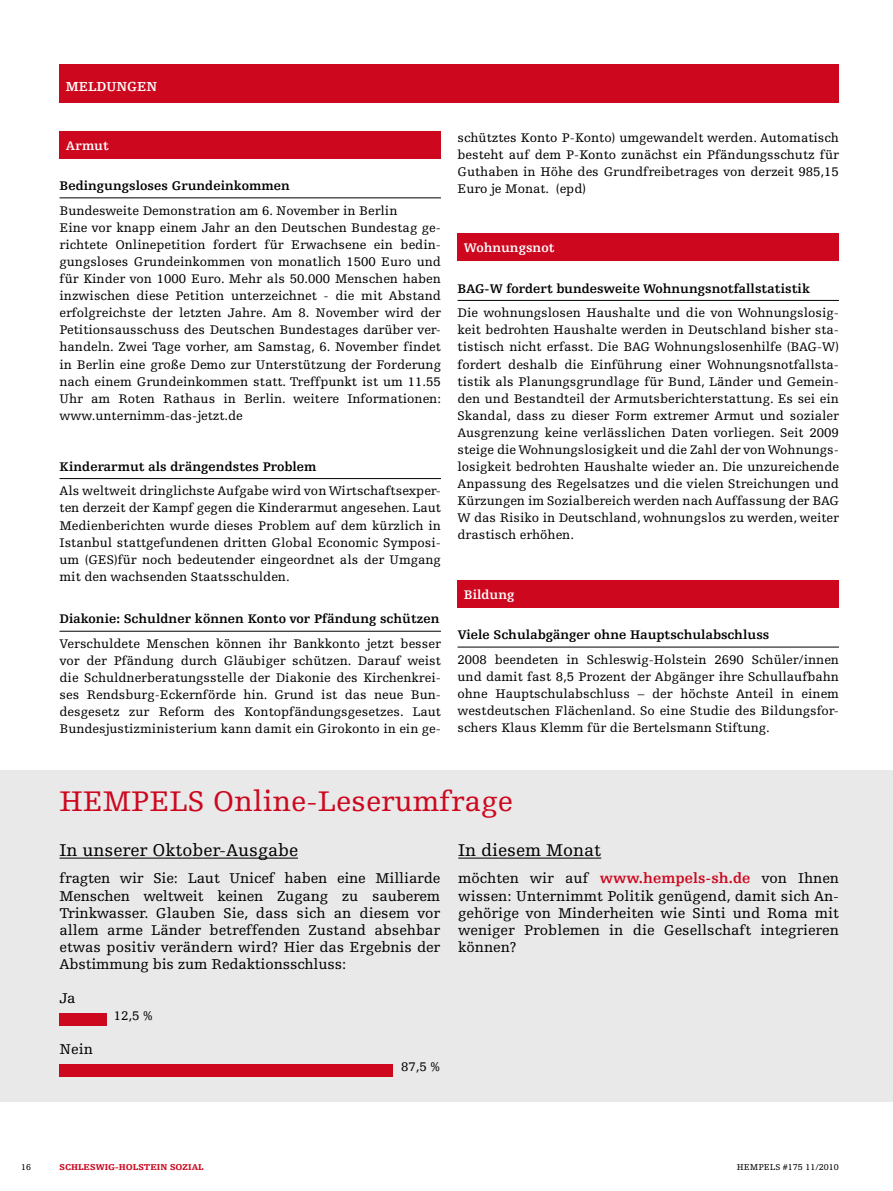
<style>
.page{position:relative;width:893px;height:1191px;background:#fff}
.page>*{position:absolute;margin:0;border:0;box-sizing:border-box;transform-origin:0 0}
.t1{font:30px "Hempels Egyptienne";color:#cd071e}
.t2{font:18px "Hempels Egyptienne";color:#000}
.t3{font:15px/17.1px "Hempels Egyptienne";color:#000;text-align:justify}
.t4{font:700 13.8px "Hempels Egyptienne";color:#fff}
.t5{font:13.2px/17.1px "Hempels Egyptienne";color:#000;text-align:justify}
.t6{font:700 13.2px "Hempels Egyptienne";color:#000}
.t7{font:700 13.2px "Hempels Egyptienne";color:#fff}
.t8{font:900 9px "Hempels Egyptienne";letter-spacing:.005em;color:#cd071e}
.t9{font:9px "Hempels Egyptienne";color:#000}
.s1{font-weight:700;color:#cd071e}
</style>
<div class="page">
<div style="left:60px;top:64px;width:779px;height:38px;background:#cd071e"></div>
<hr style="left:60px;top:198px;width:381px;height:1px;background:#000">
<hr style="left:60px;top:478px;width:381px;height:1px;background:#000">
<hr style="left:60px;top:631px;width:381px;height:1px;background:#000">
<div style="left:60px;top:131px;width:381px;height:28px;background:#cd071e"></div>
<hr style="left:458px;top:300px;width:381px;height:1px;background:#000">
<hr style="left:458px;top:647px;width:381px;height:1px;background:#000">
<div style="left:458px;top:233px;width:381px;height:28px;background:#cd071e"></div>
<div style="left:458px;top:580px;width:381px;height:28px;background:#cd071e"></div>
<div style="left:0;top:770px;width:893px;height:331px;background:#e9e9ea"></div>
<hr style="left:60px;top:857px;width:238px;height:1px;background:#000">
<hr style="left:458px;top:857px;width:143px;height:1px;background:#000">
<div style="left:60px;top:1013px;width:47px;height:12px;background:#cd071e"></div>
<div style="left:60px;top:1064px;width:333px;height:13px;background:#cd071e"></div>
<p class="t4" style="left:66px;top:79px;width:93px">MELDUNGEN</p>
<p class="t7" style="left:66px;top:138px;width:45px">Armut</p>
<p class="t6" style="left:60px;top:178px;width:232px">Bedingungsloses Grundeinkommen</p>
<p class="t5" style="left:60px;top:202px;width:383px;text-align:left">Bundesweite Demonstration am 6. November in Berlin<br>Eine vor knapp einem Jahr an den Deutschen Bundestag ge&shy;richtete Onlinepetition fordert für Erwachsene ein bedin&shy;gungsloses Grundeinkommen von monatlich 1500 Euro und für Kinder von 1000 Euro. Mehr als 50.000 Menschen haben inzwischen diese Petition unterzeichnet - die mit Abstand erfolgreichste der letzten Jahre. Am 8. November wird der Petitionsausschuss des Deutschen Bundestages darüber ver&shy;handeln. Zwei Tage vorher, am Samstag, 6. November findet in Berlin eine große Demo zur Unterstützung der Forderung nach einem Grundeinkommen statt. Treffpunkt ist um 11.55<br>Uhr am Roten Rathaus in Berlin. weitere Informationen: www.unternimm-das-jetzt.de</p>
<p class="t6" style="left:60px;top:459px;width:259px">Kinderarmut als drängendstes Problem</p>
<p class="t5" style="left:60px;top:483px;width:383px">Als weltweit dringlichste Aufgabe wird von Wirtschaftsexper&shy;ten derzeit der Kampf gegen die Kinderarmut angesehen. Laut Medienberichten wurde dieses Problem auf dem kürzlich in Istanbul stattgefundenen dritten Global Economic Symposi&shy;um (GES)für noch bedeutender eingeordnet als der Umgang mit den wachsenden Staatsschulden.</p>
<p class="t6" style="left:60px;top:612px;width:382px">Diakonie: Schuldner können Konto vor Pfändung schützen</p>
<p class="t5" style="left:60px;top:635px;width:383px">Verschuldete Menschen können ihr Bankkonto jetzt besser vor der Pfändung durch Gläubiger schützen. Darauf weist die Schuldnerberatungsstelle der Diakonie des Kirchenkrei&shy;ses Rendsburg-Eckernförde hin. Grund ist das neue Bun&shy;desgesetz zur Reform des Kontopfändungsgesetzes. Laut Bundesjustizministerium kann damit ein Girokonto in ein ge-</p>
<p class="t5" style="left:458px;top:129px;width:383px">schütztes Konto P-Konto) umgewandelt werden. Automatisch besteht auf dem P-Konto zunächst ein Pfändungsschutz für Guthaben in Höhe des Grundfreibetrages von derzeit 985,15<br>Euro je Monat. (epd)</p>
<p class="t7" style="left:464px;top:241px;width:92px">Wohnungsnot</p>
<p class="t6" style="left:458px;top:281px;width:354px">BAG-W fordert bundesweite Wohnungsnotfallstatistik</p>
<p class="t5" style="left:458px;top:304px;width:383px">Die wohnungslosen Haushalte und die von Wohnungslosig&shy;keit bedrohten Haushalte werden in Deutschland bisher sta&shy;tistisch nicht erfasst. Die BAG Wohnungslosenhilfe (BAG-W) fordert deshalb die Einführung einer Wohnungsnotfallsta&shy;tistik als Planungsgrundlage für Bund, Länder und Gemein&shy;den und Bestandteil der Armutsberichterstattung. Es sei ein Skandal, dass zu dieser Form extremer Armut und sozialer Ausgrenzung keine verlässlichen Daten vorliegen. Seit 2009 steige die Wohnungslosigkeit und die Zahl der von Wohnungs&shy;losigkeit bedrohten Haushalte wieder an. Die unzureichende Anpassung des Regelsatzes und die vielen Streichungen und Kürzungen im Sozialbereich werden nach Auffassung der BAG W das Risiko in Deutschland, wohnungslos zu werden, weiter drastisch erhöhen.</p>
<p class="t7" style="left:464px;top:587px;width:52px">Bildung</p>
<p class="t6" style="left:458px;top:628px;width:313px">Viele Schulabgänger ohne Hauptschulabschluss</p>
<p class="t5" style="left:458px;top:651px;width:383px">2008 beendeten in Schleswig-Holstein 2690 Schüler/innen und damit fast 8,5 Prozent der Abgänger ihre Schullaufbahn ohne Hauptschulabschluss – der höchste Anteil in einem westdeutschen Flächenland. So eine Studie des Bildungsfor&shy;schers Klaus Klemm für die Bertelsmann Stiftung.</p>
<h1 class="t1" style="left:60px;top:784px;width:455px">HEMPELS Online-Leserumfrage</h1>
<h2 class="t2" style="left:60px;top:840px;width:240px">In unserer Oktober-Ausgabe</h2>
<p class="t3" style="left:60px;top:870px;width:382px">fragten wir Sie: Laut Unicef haben eine Milliarde Menschen weltweit keinen Zugang zu sauberem Trinkwasser. Glauben Sie, dass sich an diesem vor allem arme Länder betreffenden Zustand absehbar etwas positiv verändern wird? Hier das Ergebnis der Abstimmung bis zum Redaktionsschluss:</p>
<p class="t3" style="left:60px;top:989px;width:18px">Ja</p>
<p class="t5" style="left:114px;top:1007px;width:40px">12,5 %</p>
<p class="t3" style="left:60px;top:1041px;width:35px">Nein</p>
<p class="t5" style="left:401px;top:1058px;width:40px">87,5 %</p>
<h2 class="t2" style="left:458px;top:840px;width:145px">In diesem Monat</h2>
<p class="t3" style="left:458px;top:870px;width:382px;text-align:left">möchten wir auf <span class="s1">www.hempels-sh.de</span> von Ihnen wissen: Unternimmt Politik genügend, damit sich An&shy;gehörige von Minderheiten wie Sinti und Roma mit weniger Problemen in die Gesellschaft integrieren können?</p>
<p class="t8" style="left:60px;top:1161px;width:146px">SCHLESWIG-HOLSTEIN SOZIAL</p>
<p class="t9" style="left:21px;top:1161px;width:12px">16</p>
<p class="t9" style="left:737px;top:1161px;width:104px">HEMPELS #175 11/2010</p>
</div>
